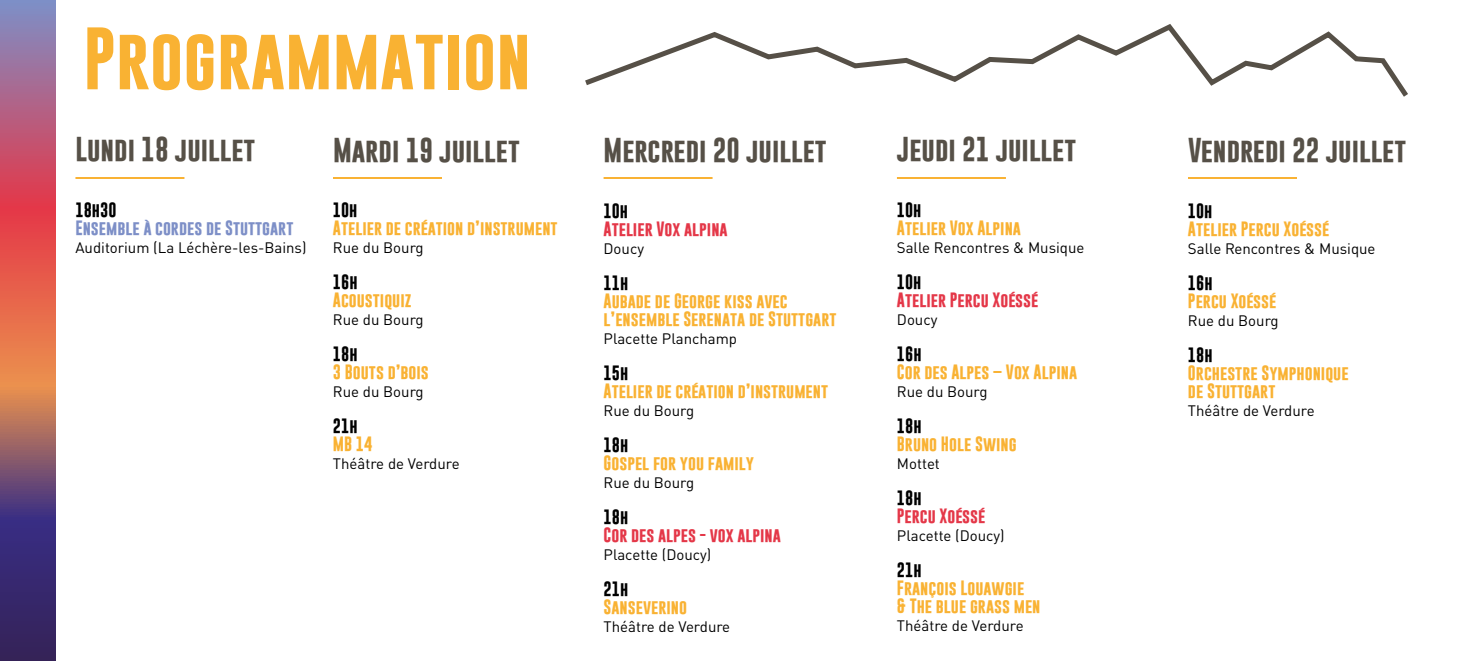
<style>
.page{position:relative;width:1459px;height:661px;background:#fff}
.page>*{position:absolute;margin:0;border:0;box-sizing:border-box;transform-origin:0 0}
.t1{font:700 63.3px "Gobold";color:#f9b233}
.t2{font:700 25px "Gobold";color:#565047}
.t3{font:700 15px/18px "Gobold";color:#f9b233}
.t4{font:15px "DIN Pro";color:#000}
.t5{font:700 15px "Gobold";color:#e43748}
.t6{font:700 15px "Gobold";color:#000}
.t7{font:700 15px "Gobold";color:#7d8fc7}
</style>
<div class="page">
<svg style="left:0;top:0;width:56px;height:661px;background:#9e556b"></svg>
<svg style="left:585px;top:24px;width:823px;height:73px"></svg>
<hr style="left:75px;top:177px;width:109px;height:2px;background:#f9b234">
<hr style="left:333px;top:177px;width:109px;height:2px;background:#f9b234">
<hr style="left:604px;top:177px;width:109px;height:2px;background:#f9b234">
<hr style="left:897px;top:177px;width:109px;height:2px;background:#f9b234">
<hr style="left:1188px;top:177px;width:109px;height:2px;background:#f9b234">
<h1 class="t1" style="left:83px;top:17px;width:449px">Programmation</h1>
<h2 class="t2" style="left:75px;top:133px;width:181px">Lundi 18 juillet</h2>
<h2 class="t2" style="left:333px;top:133px;width:188px">Mardi 19 juillet</h2>
<h2 class="t2" style="left:604px;top:133px;width:224px">Mercredi 20 juillet</h2>
<h2 class="t2" style="left:897px;top:132px;width:181px">Jeudi 21 juillet</h2>
<h2 class="t2" style="left:1188px;top:133px;width:220px">Vendredi 22 juillet</h2>
<p class="t6" style="left:75px;top:200px;width:42px">18h30</p>
<p class="t7" style="left:75px;top:218px;width:219px">Ensemble à cordes de Stuttgart</p>
<p class="t4" style="left:75px;top:236px;width:233px">Auditorium (La Léchère-les-Bains)</p>
<p class="t6" style="left:333px;top:200px;width:26px">10h</p>
<p class="t3" style="left:333px;top:219px;width:226px">Atelier de création d’instrument</p>
<p class="t4" style="left:333px;top:236px;width:92px">Rue du Bourg</p>
<p class="t6" style="left:333px;top:272px;width:26px">16h</p>
<p class="t3" style="left:333px;top:291px;width:80px">Acoustiquiz</p>
<p class="t4" style="left:333px;top:308px;width:92px">Rue du Bourg</p>
<p class="t6" style="left:333px;top:344px;width:26px">18h</p>
<p class="t3" style="left:333px;top:363px;width:97px">3 Bouts d’bois</p>
<p class="t4" style="left:333px;top:380px;width:92px">Rue du Bourg</p>
<p class="t6" style="left:333px;top:416px;width:26px">21h</p>
<p class="t3" style="left:333px;top:435px;width:41px">MB 14</p>
<p class="t4" style="left:333px;top:452px;width:128px">Théâtre de Verdure</p>
<p class="t6" style="left:604px;top:201px;width:26px">10h</p>
<p class="t5" style="left:604px;top:219px;width:126px">Atelier Vox alpina</p>
<p class="t4" style="left:604px;top:236px;width:42px">Doucy</p>
<p class="t6" style="left:604px;top:273px;width:26px">11h</p>
<p class="t3" style="left:604px;top:292px;width:234px">Aubade de George kiss avec l’ensemble Serenata de Stuttgart</p>
<p class="t4" style="left:604px;top:326px;width:135px">Placette Planchamp</p>
<p class="t6" style="left:604px;top:363px;width:26px">15h</p>
<p class="t3" style="left:604px;top:382px;width:226px">Atelier de création d’instrument</p>
<p class="t4" style="left:604px;top:398px;width:92px">Rue du Bourg</p>
<p class="t6" style="left:604px;top:435px;width:26px">18h</p>
<p class="t3" style="left:604px;top:454px;width:152px">Gospel for you family</p>
<p class="t4" style="left:604px;top:470px;width:92px">Rue du Bourg</p>
<p class="t6" style="left:604px;top:507px;width:26px">18h</p>
<p class="t5" style="left:604px;top:525px;width:179px">Cor des alpes - vox alpina</p>
<p class="t4" style="left:604px;top:542px;width:109px">Placette (Doucy)</p>
<p class="t6" style="left:604px;top:579px;width:26px">21h</p>
<p class="t3" style="left:604px;top:598px;width:85px">Sanseverino</p>
<p class="t4" style="left:604px;top:614px;width:128px">Théâtre de Verdure</p>
<p class="t6" style="left:897px;top:200px;width:26px">10h</p>
<p class="t3" style="left:897px;top:219px;width:126px">Atelier Vox Alpina</p>
<p class="t4" style="left:897px;top:236px;width:189px">Salle Rencontres &amp; Musique</p>
<p class="t6" style="left:897px;top:272px;width:26px">10h</p>
<p class="t5" style="left:897px;top:290px;width:142px">Atelier Percu Xoéssé</p>
<p class="t4" style="left:897px;top:308px;width:42px">Doucy</p>
<p class="t6" style="left:897px;top:344px;width:26px">16h</p>
<p class="t3" style="left:897px;top:363px;width:182px">Cor des Alpes – Vox Alpina</p>
<p class="t4" style="left:897px;top:380px;width:92px">Rue du Bourg</p>
<p class="t6" style="left:897px;top:416px;width:26px">18h</p>
<p class="t3" style="left:897px;top:435px;width:121px">Bruno Hole Swing</p>
<p class="t4" style="left:897px;top:452px;width:45px">Mottet</p>
<p class="t6" style="left:897px;top:488px;width:26px">18h</p>
<p class="t5" style="left:897px;top:506px;width:89px">Percu Xoéssé</p>
<p class="t4" style="left:897px;top:524px;width:109px">Placette (Doucy)</p>
<p class="t6" style="left:897px;top:560px;width:26px">21h</p>
<p class="t3" style="left:897px;top:579px;width:145px">François Louawgie<br>&amp; The blue grass men</p>
<p class="t4" style="left:897px;top:614px;width:128px">Théâtre de Verdure</p>
<p class="t6" style="left:1188px;top:201px;width:26px">10h</p>
<p class="t3" style="left:1188px;top:220px;width:142px">Atelier Percu Xoéssé</p>
<p class="t4" style="left:1188px;top:237px;width:189px">Salle Rencontres &amp; Musique</p>
<p class="t6" style="left:1188px;top:273px;width:26px">16h</p>
<p class="t3" style="left:1188px;top:292px;width:89px">Percu Xoéssé</p>
<p class="t4" style="left:1188px;top:309px;width:92px">Rue du Bourg</p>
<p class="t6" style="left:1188px;top:345px;width:26px">18h</p>
<p class="t3" style="left:1188px;top:364px;width:162px">Orchestre Symphonique de Stuttgart</p>
<p class="t4" style="left:1188px;top:399px;width:128px">Théâtre de Verdure</p>
</div>
